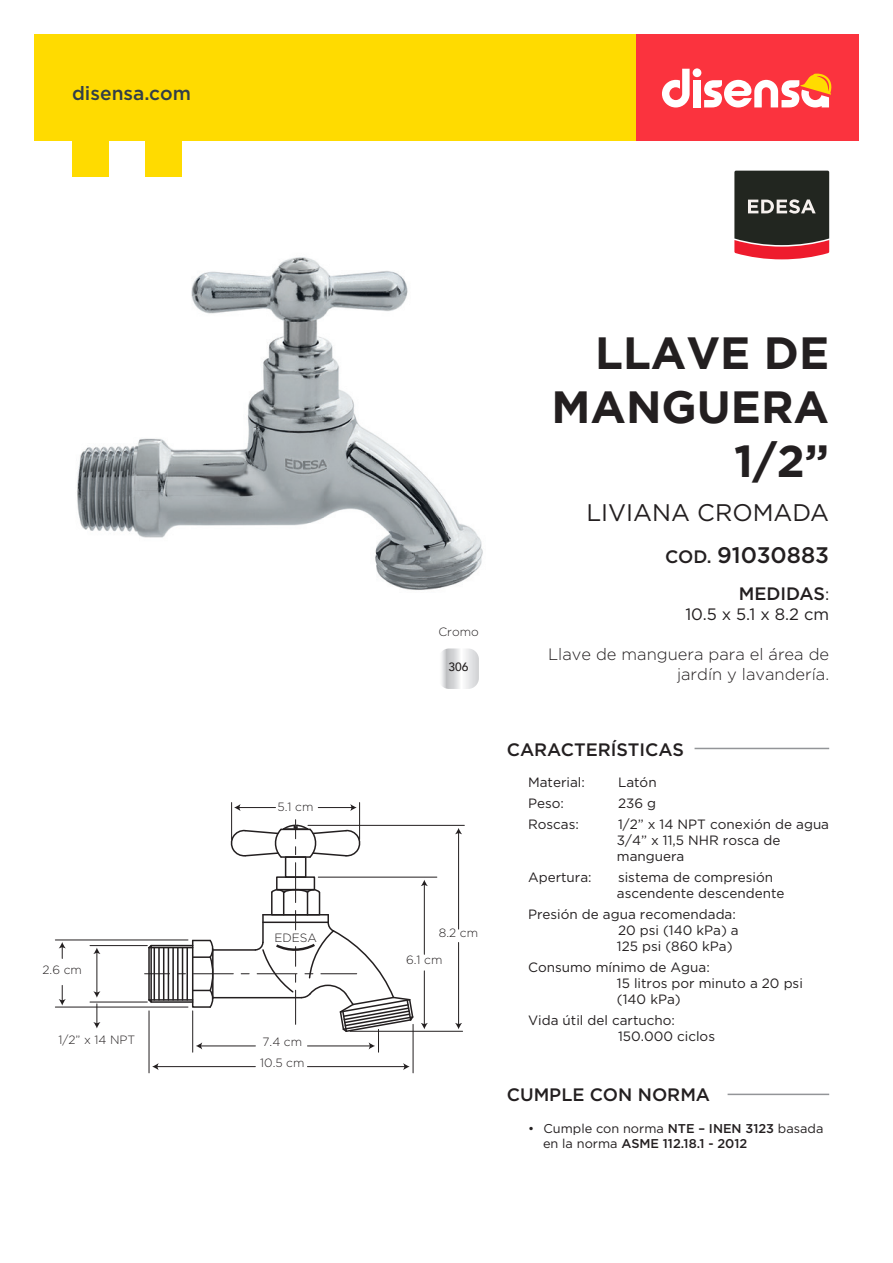
<style>
.page{position:relative;width:893px;height:1263px;background:#fff}
.page>*{position:absolute;margin:0;border:0;box-sizing:border-box;transform-origin:0 0}
.t1{font:700 45px/54px "Gotham";color:#231f20;text-align:right}
.t2{font:24px "Gotham";color:#231f20}
.t3{font:500 22.5px "Gotham";color:#231f20}
.t4{font:500 19.2px "Gotham";color:#313e48}
.t5{font:500 18px "Gotham";color:#231f20}
.t6{font:300 16.5px/19.8px "Gotham";color:#231f20;text-align:right}
.t7{font:16.5px "Gotham";color:#231f20}
.t8{font:13.5px/16.2px "Gotham";color:#231f20}
.t9{font:12.75px/15.3px "Gotham";color:#231f20}
.t10{font:300 12px/20.7px "Gotham";color:#231f20}
.t11{font:500 12px "Avenir";color:#231f20}
.s1{font-size:18px}
.s2{font-weight:400;font-size:16.5px}
.s3{font-weight:500}
</style>
<div class="page">
<svg style="left:441px;top:648px;width:38px;height:41px"></svg>
<div style="left:635px;top:34px;width:224px;height:106px;background:#fb333e"></div>
<div style="left:34px;top:34px;width:601px;height:106px;background:#ffdb00"></div>
<svg style="left:662px;top:69px;width:28px;height:38px"></svg>
<div style="left:693px;top:80px;width:8px;height:27px;background:#fff"></div>
<div style="left:693px;top:68px;width:8px;height:9px;background:#fff;border-radius:50%"></div>
<svg style="left:704px;top:73px;width:128px;height:34px"></svg>
<div style="left:72px;top:140px;width:37px;height:37px;background:#ffdb00"></div>
<div style="left:145px;top:140px;width:36px;height:37px;background:#ffdb00"></div>
<svg style="left:734px;top:171px;width:95px;height:88px;background:#553937"></svg>
<hr style="left:728px;top:1093px;width:101px;height:2px;background:#939598">
<hr style="left:694px;top:748px;width:135px;height:1px;background:#939598">
<img style="left:77px;top:257px;width:406px;height:333px">
<hr style="left:193px;top:973px;width:40px;height:1px;background:#231f20">
<hr style="left:295px;top:863px;width:1px;height:39px;background:#231f20">
<svg style="left:145px;top:939px;width:69px;height:69px"></svg>
<hr style="left:213px;top:949px;width:42px;height:2px;background:#231f20">
<hr style="left:213px;top:997px;width:88px;height:1px;background:#231f20">
<div style="left:276px;top:876px;width:39px;height:14px;border:2px solid #231f20"></div>
<div style="left:285px;top:856px;width:21px;height:22px;border:2px solid #231f20"></div>
<svg style="left:230px;top:820px;width:132px;height:39px"></svg>
<hr style="left:90px;top:1002px;width:57px;height:1px;background:#231f20">
<hr style="left:90px;top:945px;width:57px;height:1px;background:#231f20">
<svg style="left:93px;top:1004px;width:7px;height:24px"></svg>
<hr style="left:97px;top:952px;width:1px;height:41px;background:#231f20">
<svg style="left:93px;top:991px;width:7px;height:7px"></svg>
<svg style="left:93px;top:948px;width:7px;height:6px"></svg>
<hr style="left:55px;top:1007px;width:133px;height:1px;background:#231f20">
<hr style="left:55px;top:939px;width:133px;height:1px;background:#231f20">
<svg style="left:59px;top:985px;width:7px;height:20px"></svg>
<svg style="left:59px;top:942px;width:7px;height:16px"></svg>
<hr style="left:231px;top:802px;width:1px;height:37px;background:#231f20">
<hr style="left:359px;top:802px;width:1px;height:37px;background:#231f20">
<hr style="left:239px;top:807px;width:36px;height:1px;background:#231f20">
<svg style="left:234px;top:804px;width:7px;height:7px"></svg>
<hr style="left:318px;top:807px;width:34px;height:1px;background:#231f20">
<svg style="left:350px;top:804px;width:7px;height:7px"></svg>
<hr style="left:350px;top:1031px;width:113px;height:1px;background:#231f20">
<hr style="left:318px;top:877px;width:119px;height:1px;background:#231f20">
<hr style="left:308px;top:825px;width:156px;height:1px;background:#231f20">
<hr style="left:424px;top:971px;width:1px;height:54px;background:#231f20">
<svg style="left:421px;top:1023px;width:7px;height:6px"></svg>
<hr style="left:424px;top:884px;width:1px;height:70px;background:#231f20">
<svg style="left:421px;top:880px;width:7px;height:6px"></svg>
<hr style="left:458px;top:942px;width:1px;height:83px;background:#231f20">
<svg style="left:455px;top:1023px;width:7px;height:6px"></svg>
<hr style="left:458px;top:832px;width:1px;height:97px;background:#231f20">
<svg style="left:455px;top:828px;width:7px;height:6px"></svg>
<hr style="left:192px;top:1011px;width:1px;height:41px;background:#231f20">
<hr style="left:200px;top:1045px;width:55px;height:1px;background:#231f20">
<svg style="left:196px;top:1042px;width:6px;height:7px"></svg>
<hr style="left:149px;top:1011px;width:1px;height:62px;background:#231f20">
<hr style="left:413px;top:1024px;width:1px;height:49px;background:#231f20">
<hr style="left:157px;top:1066px;width:98px;height:1px;background:#231f20">
<svg style="left:152px;top:1063px;width:7px;height:7px"></svg>
<hr style="left:307px;top:1066px;width:98px;height:1px;background:#231f20">
<svg style="left:403px;top:1063px;width:7px;height:7px"></svg>
<svg style="left:241px;top:888px;width:174px;height:164px"></svg>
<h3 class="t4" style="left:72px;top:81px;width:120px">disensa.com</h3>
<p class="t10" style="left:43px;top:959px;width:41px">2.6 cm</p>
<p class="t10" style="left:58px;top:1028px;width:78px">1/2” x 14 NPT</p>
<p class="t10" style="left:278px;top:796px;width:37px">5.1 cm</p>
<p class="t10" style="left:274px;top:927px;width:44px">EDESA</p>
<p class="t10" style="left:260px;top:1031px;width:46px">7.4 cm<br>10.5 cm</p>
<p class="t10" style="left:438px;top:621px;width:42px">Cromo</p>
<p class="t11" style="left:449px;top:656px;width:22px">306</p>
<p class="t10" style="left:439px;top:922px;width:41px">8.2 cm</p>
<p class="t10" style="left:406px;top:949px;width:38px">6.1 cm</p>
<h1 class="t1" style="left:551px;top:325px;width:279px">LLAVE DE<br>MANGUERA<br>1/2”</h1>
<h2 class="t2" style="left:586px;top:497px;width:244px">LIVIANA CROMADA</h2>
<h3 class="t3" style="left:665px;top:540px;width:166px"><span class="s1">COD.</span> 91030883</h3>
<h3 class="t5" style="left:739px;top:582px;width:92px">MEDIDAS<span class="s2">:</span></h3>
<p class="t7" style="left:685px;top:603px;width:145px">10.5 x 5.1 x 8.2 cm</p>
<p class="t6" style="left:548px;top:644px;width:283px">Llave de manguera para el área de jardín y lavandería.</p>
<h3 class="t5" style="left:507px;top:738px;width:179px">CARACTERÍSTICAS</h3>
<p class="t8" style="left:528px;top:774px;width:58px">Material:</p>
<p class="t8" style="left:618px;top:774px;width:40px">Latón</p>
<p class="t8" style="left:528px;top:795px;width:37px">Peso:</p>
<p class="t8" style="left:618px;top:795px;width:40px">236 g</p>
<p class="t8" style="left:528px;top:816px;width:52px">Roscas:</p>
<p class="t8" style="left:617px;top:816px;width:214px">1/2” x 14 NPT conexión de agua<br>3/4” x 11,5 NHR rosca de manguera</p>
<p class="t8" style="left:528px;top:869px;width:65px">Apertura:</p>
<p class="t8" style="left:617px;top:869px;width:169px">sistema de compresión ascendente descendente</p>
<p class="t8" style="left:617px;top:906px;width:123px;text-indent:-89px">Presión de agua recomendada:<br>20 psi (140 kPa) a<br>125 psi (860 kPa)</p>
<p class="t8" style="left:617px;top:959px;width:188px;text-indent:-89px">Consumo mínimo de Agua:<br>15 litros por minuto a 20 psi (140 kPa)</p>
<p class="t8" style="left:618px;top:1012px;width:99px;text-indent:-90px">Vida útil del cartucho:<br>150.000 ciclos</p>
<h3 class="t5" style="left:507px;top:1083px;width:205px">CUMPLE CON NORMA</h3>
<p class="t9" style="left:543px;top:1120px;width:282px;text-indent:-15px">• Cumple con norma <span class="s3">NTE – INEN 3123</span> basada en la norma <span class="s3">ASME 112.18.1 - 2012</span></p>
</div>
